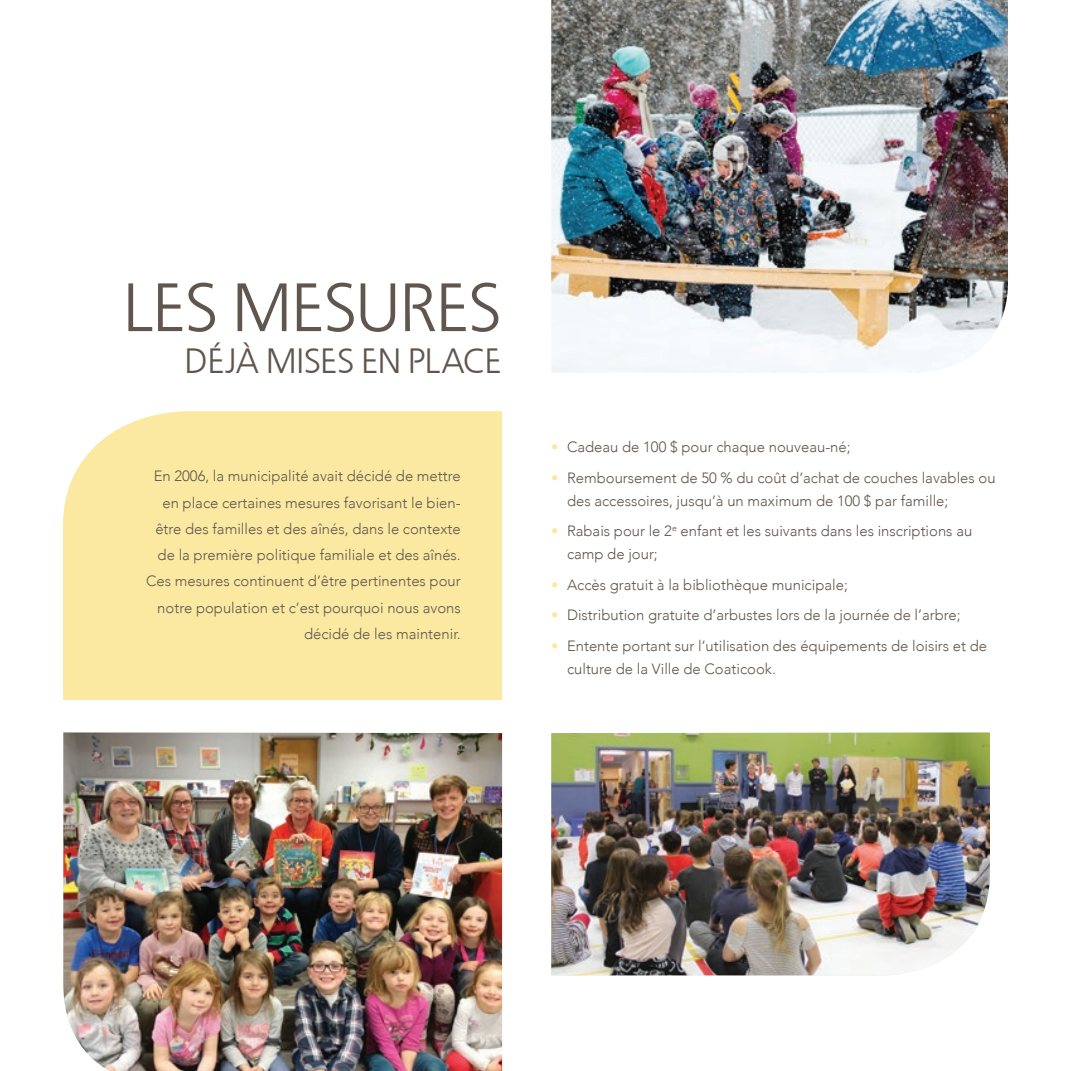
<style>
.page{position:relative;width:1071px;height:1071px;background:#fff}
.page>*{position:absolute;margin:0;border:0;box-sizing:border-box;transform-origin:0 0}
.t1{font:68.25px "Bastardus Sans";letter-spacing:-.025em;color:#60564d}
.t2{font:35px "Bastardus Sans";letter-spacing:-.02em;color:#60564d}
.t3{font:300 14.88px/26.2px "Avenir";color:#60564d}
.s1{color:#fbe9a2}
</style>
<div class="page">
<div style="left:63px;top:411px;width:439px;height:289px;background:#fbe9a2"></div>
<img style="left:551px;top:732px;width:439px;height:243px">
<img style="left:63px;top:732px;width:439px;height:339px">
<img style="left:551px;top:0;width:457px;height:373px">
<h1 class="t1" style="left:123px;top:268px;width:381px">LES MESURES</h1>
<h2 class="t2" style="left:185px;top:341px;width:319px">DÉJÀ MISES EN PLACE</h2>
<p class="t3" style="left:146px;top:463px;width:316px;text-align:right">En 2006, la municipalité avait décidé de mettre en place certaines mesures favorisant le bien&shy;être des familles et des aînés, dans le contexte de la première politique familiale et des aînés.<br>Ces mesures continuent d’être pertinentes pour notre population et c’est pourquoi nous avons décidé de les maintenir.</p>
<p class="t3" style="left:551px;top:434px;width:301px"><span class="s1">•</span> Cadeau de 100 $ pour chaque nouveau-né;</p>
<p class="t3" style="left:567px;top:467px;width:430px;line-height:22.8px;text-indent:-16px"><span class="s1">•</span> Remboursement de 50 % du coût d’achat de couches lavables ou des accessoires, jusqu’à un maximum de 100 $ par famille;</p>
<p class="t3" style="left:567px;top:520px;width:407px;line-height:22.8px;text-indent:-16px"><span class="s1">•</span> Rabais pour le 2<sup>e</sup> enfant et les suivants dans les inscriptions au camp de jour;</p>
<p class="t3" style="left:551px;top:572px;width:298px"><span class="s1">•</span> Accès gratuit à la bibliothèque municipale;</p>
<p class="t3" style="left:551px;top:602px;width:411px"><span class="s1">•</span> Distribution gratuite d’arbustes lors de la journée de l’arbre;</p>
<p class="t3" style="left:567px;top:635px;width:422px;line-height:22.8px;text-indent:-16px"><span class="s1">•</span> Entente portant sur l’utilisation des équipements de loisirs et de culture de la Ville de Coaticook.</p>
</div>
